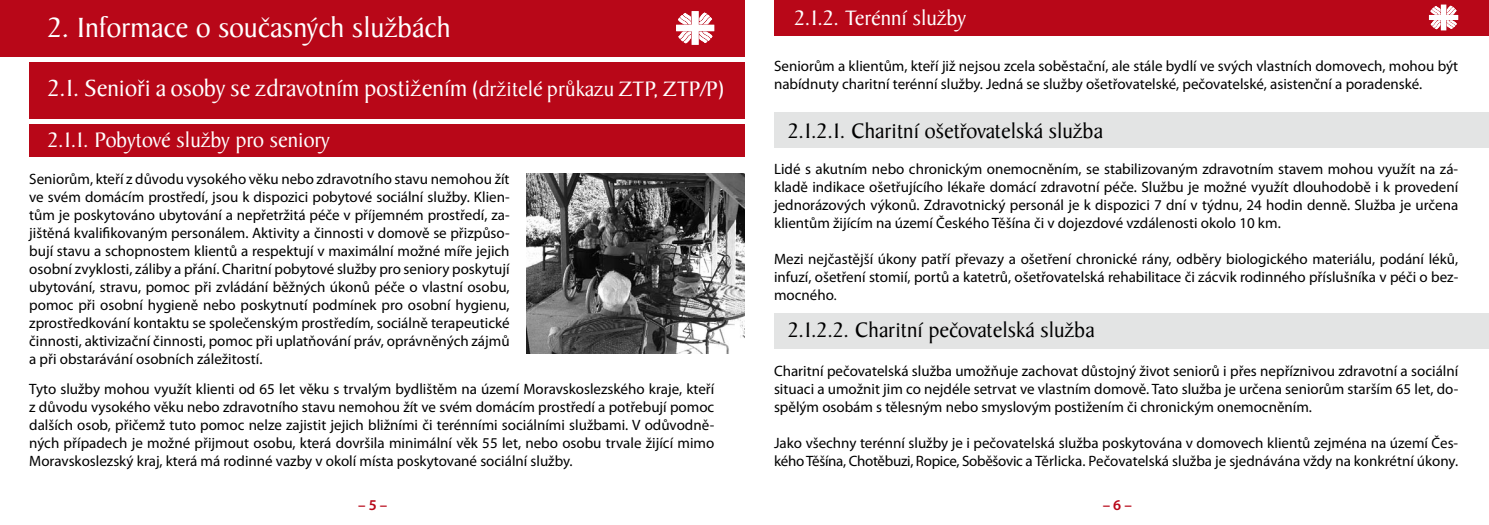
<style>
.page{position:relative;width:1489px;height:525px;background:#fff}
.page>*{position:absolute;margin:0;border:0;box-sizing:border-box;transform-origin:0 0}
.t1{font:30px "Baker Signet CE";color:#fff}
.t2{font:25px "Baker Signet CE";color:#fff}
.t3{font:22.5px "Baker Signet CE";color:#000}
.t4{font:22.5px "Baker Signet CE";color:#fff}
.t5{font:15px/18px "Myriad Pro";color:#000;text-align:justify}
.t6{font:600 15px "Myriad Pro";color:#b80718}
.s1{font-size:22.5px}
.s2{font-size:13.75px}
</style>
<div class="page">
<div style="left:29px;top:124px;width:715px;height:33px;background:#b80718"></div>
<div style="left:0;top:0;width:744px;height:57px;background:#b80718"></div>
<div style="left:29px;top:62px;width:715px;height:57px;background:#b80718"></div>
<svg style="left:676px;top:11px;width:39px;height:34px"></svg>
<img style="left:526px;top:174px;width:218px;height:179px">
<div style="left:774px;top:313px;width:714px;height:36px;background:#e3e4e4"></div>
<div style="left:774px;top:0;width:714px;height:35px;background:#b80718"></div>
<div style="left:774px;top:112px;width:714px;height:36px;background:#e3e4e4"></div>
<svg style="left:1428px;top:5px;width:30px;height:25px"></svg>
<h1 class="t1" style="left:48px;top:11px;width:404px">2. Informace o současných službách</h1>
<h2 class="t2" style="left:48px;top:74px;width:678px">2.1. Senioři a osoby se zdravotním postižením <span class="s1">(držitelé průkazu ZTP, ZTP/P)</span></h2>
<h3 class="t4" style="left:48px;top:127px;width:283px">2.1.1. Pobytové služby pro seniory</h3>
<p class="t5" style="left:29px;top:170px;width:482px">Seniorům, kteří z důvodu vysokého věku nebo zdravotního stavu nemohou žít ve svém domácím prostředí, jsou k dispozici pobytové sociální služby. Klien&shy;tům je poskytováno ubytování a nepřetržitá péče v příjemném prostředí, za&shy;jištěná kvalifikovaným personálem. Aktivity a činnosti v domově se přizpůso&shy;bují stavu a schopnostem klientů a respektují v maximální možné míře jejich osobní zvyklosti, záliby a přání. Charitní pobytové služby pro seniory poskytují ubytování, stravu, pomoc při zvládání běžných úkonů péče o vlastní osobu, pomoc při osobní hygieně nebo poskytnutí podmínek pro osobní hygienu, zprostředkování kontaktu se společenským prostředím, sociálně terapeutické činnosti, aktivizační činnosti, pomoc při uplatňování práv, oprávněných zájmů a při obstarávání osobních záležitostí.</p>
<p class="t5" style="left:29px;top:380px;width:686px">Tyto služby mohou využít klienti od 65 let věku s trvalým bydlištěm na území Moravskoslezského kraje, kteří z důvodu vysokého věku nebo zdravotního stavu nemohou žít ve svém domácím prostředí a potřebují pomoc dalších osob, přičemž tuto pomoc nelze zajistit jejich bližními či terénními sociálními službami. V odůvodně&shy;ných případech je možné přijmout osobu, která dovršila minimální věk 55 let, nebo osobu trvale žijící mimo Moravskoslezský kraj, která má rodinné vazby v okolí místa poskytované sociální služby.</p>
<p class="t6" style="left:358px;top:495px;width:31px">– 5 –</p>
<h3 class="t4" style="left:794px;top:5px;width:173px">2.1.2. Terénní služby</h3>
<p class="t5" style="left:774px;top:57px;width:685px">Seniorům a klientům, kteří již nejsou zcela soběstační, ale stále bydlí ve svých vlastních domovech, mohou být nabídnuty charitní terénní služby. Jedná se služby ošetřovatelské, pečovatelské, asistenční a poradenské.</p>
<h3 class="t3" style="left:788px;top:119px;width:316px">2.1.2.1. Charitní ošetřovatelská služba</h3>
<p class="t5" style="left:774px;top:160px;width:685px">Lidé s akutním nebo chronickým onemocněním, se stabilizovaným zdravotním stavem mohou využít na zá&shy;kladě indikace ošetřujícího lékaře domácí zdravotní péče. Službu je možné využít dlouhodobě i k provedení jednorázových výkonů. Zdravotnický personál je k dispozici 7 dní v týdnu, 24 hodin denně. Služba je určena klientům žijícím na území Českého Těšína či v dojezdové vzdálenosti okolo 10 km.</p>
<p class="t5" style="left:774px;top:250px;width:685px">Mezi nejčastější úkony patří převazy a ošetření chronické rány, odběry biologického materiálu, podání léků, infuzí, ošetření stomií, portů a katetrů, ošetřovatelská rehabilitace či zácvik rodinného příslušníka v péči o bez&shy;mocného<span class="s2">.</span></p>
<h3 class="t3" style="left:788px;top:316px;width:308px">2.1.2.2. Charitní pečovatelská služba</h3>
<p class="t5" style="left:774px;top:361px;width:685px">Charitní pečovatelská služba umožňuje zachovat důstojný život seniorů i přes nepříznivou zdravotní a sociální situaci a umožnit jim co nejdéle setrvat ve vlastním domově. Tato služba je určena seniorům starším 65 let, do&shy;spělým osobám s tělesným nebo smyslovým postižením či chronickým onemocněním.</p>
<p class="t5" style="left:774px;top:433px;width:685px">Jako všechny terénní služby je i pečovatelská služba poskytována v domovech klientů zejména na území Čes&shy;kého Těšína, Chotěbuzi, Ropice, Soběšovic a Těrlicka. Pečovatelská služba je sjednávána vždy na konkrétní úkony.</p>
<p class="t6" style="left:1102px;top:495px;width:31px">– 6 –</p>
</div>
